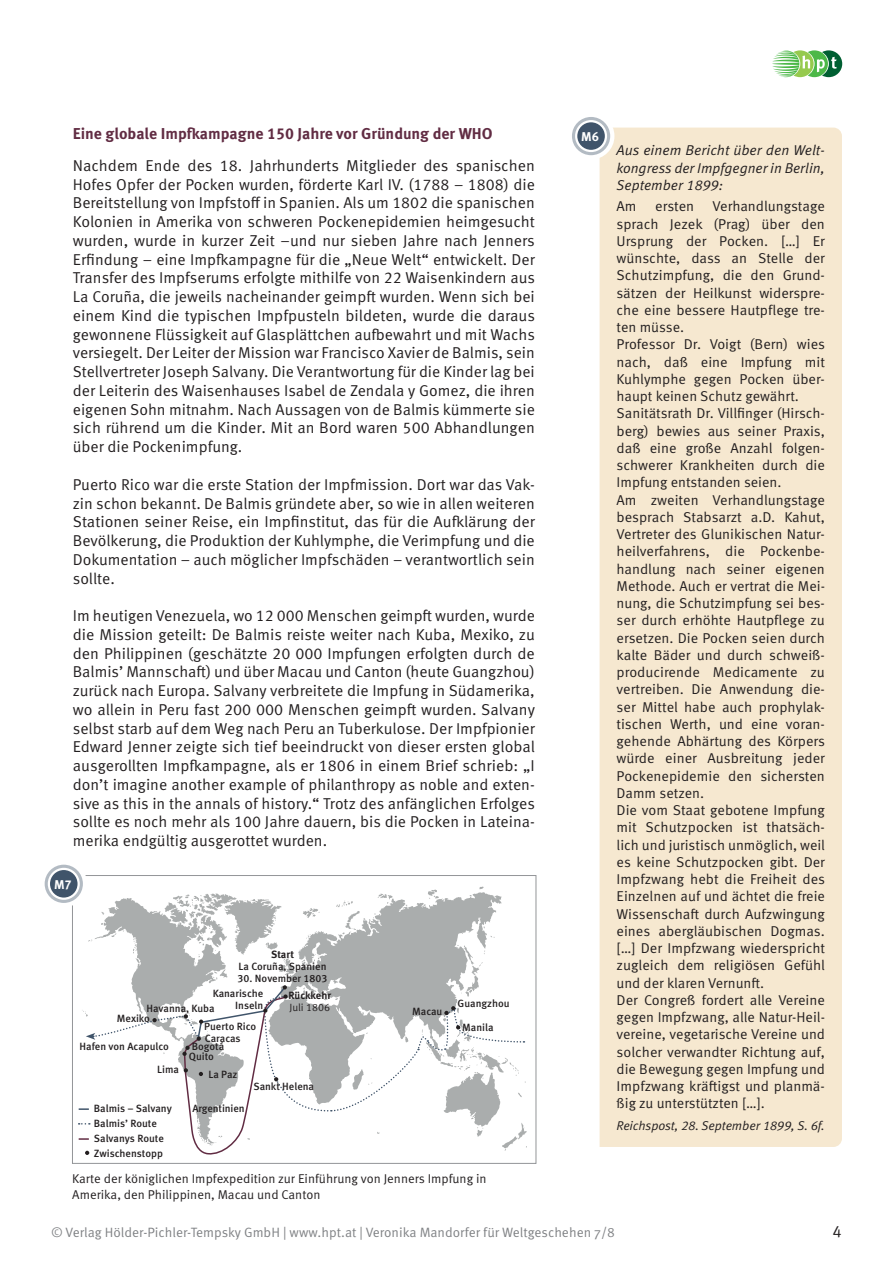
<style>
.page{position:relative;width:893px;height:1263px;background:#fff}
.page>*{position:absolute;margin:0;border:0;box-sizing:border-box;transform-origin:0 0}
.t1{font:16.5px "Meta Pro Norm";color:#231f20}
.Fließtext{font:15.75px/18.8px "Meta Pro Norm";color:#231f20;text-align:justify}
.Head2{font:700 15.75px "Meta Pro";color:#612c43}
.textquelle{font:14.25px/17.2px "Meta Pro Norm";color:#231f20;text-align:justify}
.Einleitung_vTextquel{font:14.25px/17.2px "Meta Pro Norm Ita";color:#231f20;text-align:justify}
.t2{font:13.5px "Meta Pro Norm";color:#808285}
.Bildunterschrift{font:12.75px/15.8px "Meta Pro Norm";color:#231f20}
.Quellenangabe{font:12.75px "Meta Pro Norm Ita";letter-spacing:-.01em;color:#231f20}
.Icon_Beschriftung{font:700 12.75px "Meta Pro";color:#fff}
.Fließtext-2{font:500 10.5px "Meta Pro";color:#231f20}
.Fließtext-3{font:700 10.5px "Meta Pro";color:#231f20}
.Fließtext-4{font:10.5px "Meta Pro Norm";color:#231f20}
</style>
<div class="page">
<svg style="left:772px;top:50px;width:70px;height:27px"></svg>
<div style="left:72px;top:875px;width:464px;height:289px;border:1px solid #939598"></div>
<svg style="left:43px;top:862px;width:42px;height:43px"></svg>
<div style="left:40px;top:860px;width:47px;height:47px;border:4px solid #fff;border-radius:50%"></div>
<svg style="left:45px;top:865px;width:38px;height:38px"></svg>
<div style="left:49px;top:869px;width:30px;height:30px;background:#40546a;border-radius:50%"></div>
<div style="left:48px;top:868px;width:32px;height:32px;border:2px solid #fff;border-radius:50%"></div>
<div style="left:600px;top:128px;width:242px;height:1019px;background:#f6e8d0"></div>
<svg style="left:570px;top:115px;width:42px;height:42px"></svg>
<div style="left:568px;top:113px;width:46px;height:46px;border:4px solid #fff;border-radius:50%"></div>
<svg style="left:572px;top:117px;width:38px;height:38px"></svg>
<div style="left:576px;top:121px;width:30px;height:30px;background:#40546a;border-radius:50%"></div>
<div style="left:575px;top:120px;width:32px;height:32px;border:2px solid #fff;border-radius:50%"></div>
<svg style="left:79px;top:887px;width:448px;height:268px"></svg>
<p class="Head2" style="left:73px;top:122px;width:421px">Eine globale Impfkampagne 150 Jahre vor Gründung der WHO</p>
<p class="Icon_Beschriftung" style="left:581px;top:126px;width:19px">M6</p>
<p class="Fließtext" style="left:73px;top:155px;width:464px">Nachdem Ende des 18. Jahrhunderts Mitglieder des spanischen Hofes Opfer der Pocken wurden, förderte Karl IV. (1788 – 1808) die Bereitstellung von Impfstoff in Spanien. Als um 1802 die spanischen Kolonien in Amerika von schweren Pockenepidemien heimgesucht wurden, wurde in kurzer Zeit –und nur sieben Jahre nach Jenners Erfindung – eine Impfkampagne für die „Neue Welt“ entwickelt. Der Transfer des Impfserums erfolgte mithilfe von 22 Waisenkindern aus La Coruña, die jeweils nacheinander geimpft wurden. Wenn sich bei einem Kind die typischen Impfpusteln bildeten, wurde die daraus gewonnene Flüssigkeit auf Glasplättchen aufbewahrt und mit Wachs versiegelt. Der Leiter der Mission war Francisco Xavier de Balmis, sein Stellvertreter Joseph Salvany. Die Verantwortung für die Kinder lag bei der Leiterin des Waisenhauses Isabel de Zendala y Gomez, die ihren eigenen Sohn mitnahm. Nach Aussagen von de Balmis kümmerte sie sich rührend um die Kinder. Mit an Bord waren 500 Abhandlungen über die Pockenimpfung.</p>
<p class="Fließtext" style="left:73px;top:474px;width:464px">Puerto Rico war die erste Station der Impfmission. Dort war das Vak&shy;zin schon bekannt. De Balmis gründete aber, so wie in allen weiteren Stationen seiner Reise, ein Impfinstitut, das für die Aufklärung der Bevölkerung, die Produktion der Kuhlymphe, die Verimpfung und die Dokumentation – auch möglicher Impfschäden – verantwortlich sein sollte.</p>
<p class="Fließtext" style="left:73px;top:605px;width:464px">Im heutigen Venezuela, wo 12 000 Menschen geimpft wurden, wurde die Mission geteilt: De Balmis reiste weiter nach Kuba, Mexiko, zu den Philippinen (geschätzte 20 000 Impfungen erfolgten durch de Balmis’ Mannschaft) und über Macau und Canton (heute Guangzhou) zurück nach Europa. Salvany verbreitete die Impfung in Südamerika, wo allein in Peru fast 200 000 Menschen geimpft wurden. Salvany selbst starb auf dem Weg nach Peru an Tuberkulose. Der Impfpionier Edward Jenner zeigte sich tief beeindruckt von dieser ersten global ausgerollten Impfkampagne, als er 1806 in einem Brief schrieb: „I don’t imagine another example of philanthropy as noble and exten&shy;sive as this in the annals of history.“ Trotz des anfänglichen Erfolges sollte es noch mehr als 100 Jahre dauern, bis die Pocken in Lateina&shy;merika endgültig ausgerottet wurden.</p>
<p class="Icon_Beschriftung" style="left:54px;top:874px;width:19px">M7</p>
<p class="Fließtext-3" style="left:271px;top:946px;width:24px">Start</p>
<p class="Fließtext-2" style="left:239px;top:959px;width:89px">La Coruña, Spanien</p>
<p class="Fließtext-2" style="left:238px;top:971px;width:91px">30. November 1803</p>
<p class="Fließtext-3" style="left:288px;top:987px;width:44px">Rückkehr</p>
<p class="Fließtext-4" style="left:289px;top:999px;width:42px">Juli 1806</p>
<p class="Fließtext-2" style="left:204px;top:1018px;width:54px">Puerto Rico</p>
<p class="Fließtext-2" style="left:213px;top:985px;width:52px">Kanarische</p>
<p class="Fließtext-2" style="left:235px;top:997px;width:30px">Inseln</p>
<p class="Fließtext-2" style="left:146px;top:1000px;width:70px">Havanna, Kuba</p>
<p class="Fließtext-2" style="left:117px;top:1010px;width:35px">Mexiko</p>
<p class="Fließtext-2" style="left:205px;top:1030px;width:37px">Caracas</p>
<p class="Fließtext-2" style="left:192px;top:1039px;width:34px">Bogotá</p>
<p class="Fließtext-2" style="left:189px;top:1049px;width:27px">Quito</p>
<p class="Fließtext-2" style="left:208px;top:1066px;width:31px">La Paz</p>
<p class="Fließtext-2" style="left:80px;top:1038px;width:91px">Hafen von Acapulco</p>
<p class="Fließtext-2" style="left:157px;top:1061px;width:23px">Lima</p>
<p class="Fließtext-2" style="left:94px;top:1100px;width:79px">Balmis – Salvany</p>
<p class="Fließtext-2" style="left:94px;top:1115px;width:64px">Balmis’ Route</p>
<p class="Fließtext-2" style="left:94px;top:1130px;width:71px">Salvanys Route</p>
<p class="Fließtext-2" style="left:94px;top:1145px;width:71px">Zwischenstopp</p>
<p class="Fließtext-2" style="left:192px;top:1100px;width:54px">Argentinien</p>
<p class="Fließtext-2" style="left:253px;top:1078px;width:62px">Sankt Helena</p>
<p class="Fließtext-2" style="left:412px;top:1003px;width:32px">Macau</p>
<p class="Fließtext-2" style="left:458px;top:995px;width:54px">Guangzhou</p>
<p class="Fließtext-2" style="left:462px;top:1019px;width:33px">Manila</p>
<p class="Bildunterschrift" style="left:72px;top:1170px;width:416px">Karte der königlichen Impfexpedition zur Einführung von Jenners Impfung in<br>Amerika, den Philippinen, Macau und Canton</p>
<p class="Einleitung_vTextquel" style="left:617px;top:141px;width:210px">Aus einem Bericht über den Welt&shy;kongress der Impfgegner in Berlin, September 1899:</p>
<p class="textquelle" style="left:617px;top:197px;width:22px">Am</p>
<p class="textquelle" style="left:655px;top:197px;width:40px">ersten</p>
<p class="textquelle" style="left:617px;top:197px;width:210px;text-indent:96px">Verhandlungstage sprach Jezek (Prag) über den Ursprung der Pocken. […] Er wünschte, dass an Stelle der Schutzimpfung, die den Grund&shy;sätzen der Heilkunst widerspre&shy;che eine bessere Hautpflege tre&shy;ten müsse.</p>
<p class="textquelle" style="left:617px;top:335px;width:210px">Professor Dr. Voigt (Bern) wies nach, daß eine Impfung mit Kuhlymphe gegen Pocken über&shy;haupt keinen Schutz gewährt.</p>
<p class="textquelle" style="left:617px;top:404px;width:210px">Sanitätsrath Dr. Villfinger (Hirsch&shy;berg) bewies aus seiner Praxis, daß eine große Anzahl folgen&shy;schwerer Krankheiten durch die Impfung entstanden seien.</p>
<p class="textquelle" style="left:617px;top:490px;width:210px">Am zweiten Verhandlungstage besprach Stabsarzt a.D. Kahut, Vertreter des Glunikischen Natur&shy;heilverfahrens, die Pockenbe&shy;handlung nach seiner eigenen Methode. Auch er vertrat die Mei&shy;nung, die Schutzimpfung sei bes&shy;ser durch erhöhte Hautpflege zu ersetzen. Die Pocken seien durch kalte Bäder und durch schweiß&shy;producirende Medicamente zu vertreiben. Die Anwendung die&shy;ser Mittel habe auch prophylak&shy;tischen Werth, und eine voran&shy;gehende Abhärtung des Körpers würde einer Ausbreitung jeder Pockenepidemie den sichersten Damm setzen.</p>
<p class="textquelle" style="left:617px;top:801px;width:210px">Die vom Staat gebotene Impfung mit Schutzpocken ist thatsäch&shy;lich und juristisch unmöglich, weil es keine Schutzpocken gibt. Der Impfzwang hebt die Freiheit des Einzelnen auf und ächtet die freie Wissenschaft durch Aufzwingung eines abergläubischen Dogmas. […] Der Impfzwang wiederspricht zugleich dem religiösen Gefühl und der klaren Vernunft.</p>
<p class="textquelle" style="left:617px;top:990px;width:210px">Der Congreß fordert alle Vereine gegen Impfzwang, alle Natur-Heil&shy;vereine, vegetarische Vereine und solcher verwandter Richtung auf, die Bewegung gegen Impfung und Impfzwang kräftigst und planmä&shy;ßig zu unterstützten […].</p>
<p class="Quellenangabe" style="left:617px;top:1116px;width:210px">Reichspost, 28. September 1899, S. 6f.</p>
<p class="t2" style="left:51px;top:1222px;width:566px">© Verlag Hölder-Pichler-Tempsky GmbH | www.hpt.at | Veronika Mandorfer für Weltgeschehen 7/8</p>
<p class="t1" style="left:832px;top:1219px;width:11px">4</p>
</div>
